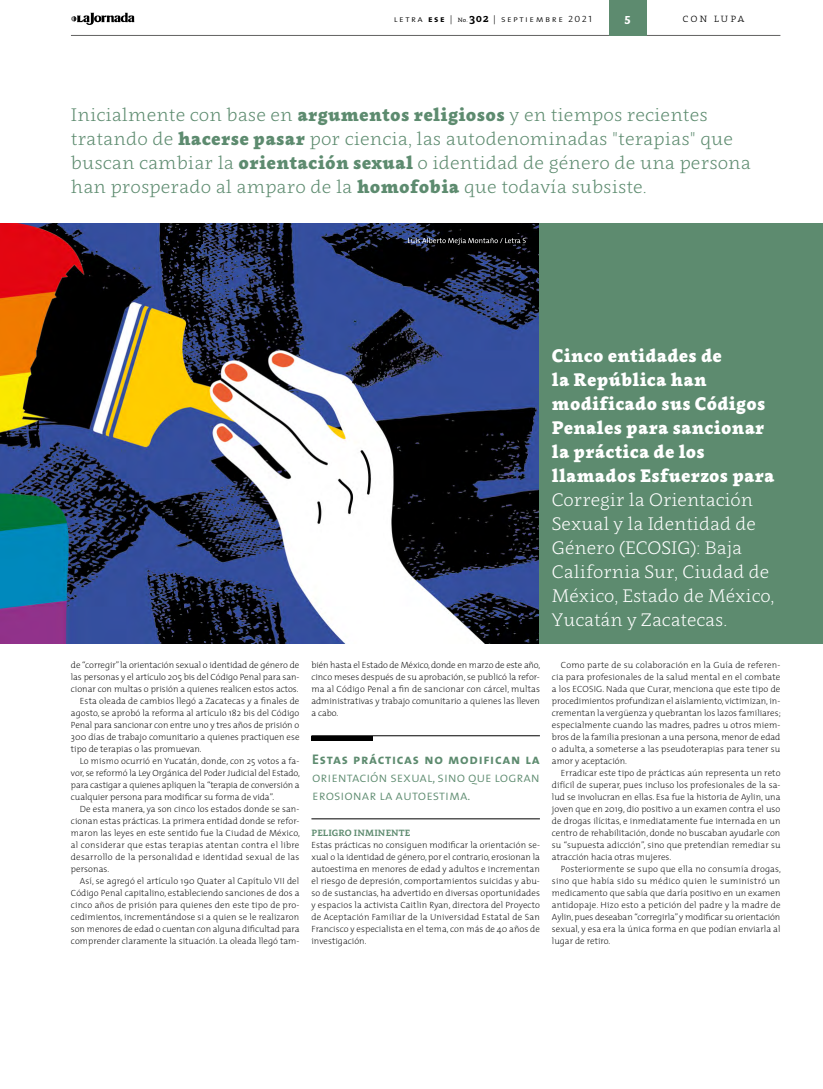
<style>
.page{position:relative;width:823px;height:1089px;background:#fff}
.page>*{position:absolute;margin:0;border:0;box-sizing:border-box;transform-origin:0 0}
.t1{font:300 18px/24px "Clavo";letter-spacing:.005em;color:#5d8b6f}
.t2{font:300 18px/24px "Clavo";color:#fff}
.t3{font:900 18px/24px "Clavo";letter-spacing:.02em;color:#fff}
.t4{font:14px/18px "The Mix Light Caps";letter-spacing:-.005em;color:#5d8b6f}
.t5{font:14px "The Mix Bold Caps";letter-spacing:.05em;color:#5d8b6f}
.t6{font:12px "The Serif Extra Light Caps";letter-spacing:.145em;color:#000}
.t7{font:800 12px "Clavo";color:#fff}
.t8{font:200 9px/12px "The Mix";letter-spacing:.005em;color:#000;text-align:justify}
.t9{font:200 9px "The Mix";letter-spacing:.03em;color:#000}
.t10{font:9px "The Mix Light Caps";letter-spacing:.15em;color:#000;scale:1.11 1}
.t11{font:700 9px "Clavo";letter-spacing:.01em;color:#5d8b6f}
.s1{font-family:"The Mix Bold Caps"}
.s2{font-family:"Clavo";font-size:6px}
.s3{font-family:"Clavo";font-weight:700;font-size:12px}
.s4{font-family:"The Mix";font-weight:300}
.s5{font-weight:900}
</style>
<div class="page">
<img style="left:0;top:223px;width:539px;height:420px">
<div style="left:539px;top:223px;width:283px;height:420px;background:#5d8b6f"></div>
<hr style="left:311px;top:735px;width:228px;height:1px;background:#000">
<hr style="left:311px;top:818px;width:228px;height:1px;background:#000">
<div style="left:311px;top:736px;width:61px;height:5px;background:#000"></div>
<hr style="left:71px;top:35px;width:709px;height:1px;background:#616160">
<svg style="left:71px;top:13px;width:63px;height:12px"></svg>
<div style="left:608px;top:0;width:38px;height:35px;background:#5d8b6f"></div>
<svg style="left:408px;top:238px;width:117px;height:7px"></svg>
<p class="t10" style="left:393px;top:12px;width:180px">letra <span class="s1">ese</span> | <span class="s2">No.</span> <span class="s3">302</span> <span class="s4">|</span> septiembre 2021</p>
<h3 class="t7" style="left:624px;top:9px;width:8px">5</h3>
<h3 class="t6" style="left:682px;top:8px;width:63px">con lupa</h3>
<p class="t1" style="left:71px;top:102px;width:681px">Inicialmente con base en <span class="s5">argumentos religiosos</span> y en tiempos recientes tratando de <span class="s5">hacerse pasar</span> por ciencia, las autodenominadas "terapias" que buscan cambiar la <span class="s5">orientación sexual</span> o identidad de género de una persona han prosperado al amparo de la <span class="s5">homofobia</span> que todavía subsiste.</p>
<h1 class="t3" style="left:551px;top:342px;width:224px">Cinco entidades de<br>la República han modificado sus Códigos<br>Penales para sancionar la práctica de los llamados Esfuerzos para</h1>
<h1 class="t2" style="left:551px;top:486px;width:224px">Corregir la Orientación<br>Sexual y la Identidad de<br>Género (ECOSIG): Baja<br>California Sur, Ciudad de<br>México, Estado de México,<br>Yucatán y Zacatecas.</h1>
<p class="t8" style="left:71px;top:658px;width:230px">de “corregir” la orientación sexual o identidad de género de</p>
<p class="t8" style="left:71px;top:670px;width:230px">las personas y el artículo 205 bis del Código Penal para san-</p>
<p class="t8" style="left:71px;top:682px;width:229px">cionar con multas o prisión a quienes realicen estos actos.</p>
<p class="t8" style="left:80px;top:694px;width:221px">Esta oleada de cambios llegó a Zacatecas y a finales de</p>
<p class="t8" style="left:71px;top:706px;width:230px">agosto, se aprobó la reforma al artículo 182 bis del Código</p>
<p class="t8" style="left:71px;top:718px;width:230px">Penal para sancionar con entre uno y tres años de prisión o</p>
<p class="t8" style="left:71px;top:730px;width:230px">300 días de trabajo comunitario a quienes practiquen ese</p>
<p class="t8" style="left:71px;top:742px;width:132px">tipo de terapias o las promuevan.</p>
<p class="t8" style="left:80px;top:754px;width:221px">Lo mismo ocurrió en Yucatán, donde, con 25 votos a fa-</p>
<p class="t8" style="left:71px;top:766px;width:230px">vor, se reformó la Ley Orgánica del Poder Judicial del Estado,</p>
<p class="t8" style="left:71px;top:778px;width:230px">para castigar a quienes apliquen la “terapia de conversión a</p>
<p class="t8" style="left:71px;top:790px;width:205px">cualquier persona para modificar su forma de vida”.</p>
<p class="t8" style="left:80px;top:802px;width:221px">De esta manera, ya son cinco los estados donde se san-</p>
<p class="t8" style="left:71px;top:814px;width:230px">cionan estas prácticas. La primera entidad donde se refor-</p>
<p class="t8" style="left:71px;top:826px;width:230px">maron las leyes en este sentido fue la Ciudad de México,</p>
<p class="t9" style="left:71px;top:837px;width:230px">al considerar que estas terapias atentan contra el libre</p>
<p class="t9" style="left:71px;top:849px;width:230px">desarrollo de la personalidad e identidad sexual de las</p>
<p class="t8" style="left:71px;top:862px;width:40px">personas.</p>
<p class="t8" style="left:80px;top:874px;width:221px">Así, se agregó el artículo 190 Quater al Capítulo VII del</p>
<p class="t8" style="left:71px;top:886px;width:230px">Código Penal capitalino, estableciendo sanciones de dos a</p>
<p class="t8" style="left:71px;top:898px;width:230px">cinco años de prisión para quienes den este tipo de pro-</p>
<p class="t8" style="left:71px;top:910px;width:230px">cedimientos, incrementándose si a quien se le realizaron</p>
<p class="t8" style="left:71px;top:922px;width:230px">son menores de edad o cuentan con alguna dificultad para</p>
<p class="t8" style="left:71px;top:934px;width:230px">comprender claramente la situación. La oleada llegó tam-</p>
<p class="t8" style="left:311px;top:658px;width:230px">bién hasta el Estado de México, donde en marzo de este año, cinco meses después de su aprobación, se publicó la refor&shy;ma al Código Penal a fin de sancionar con cárcel, multas administrativas y trabajo comunitario a quienes las lleven a cabo.</p>
<h2 class="t5" style="left:312px;top:751px;width:229px">Estas prácticas no modifican la</h2>
<h2 class="t4" style="left:312px;top:767px;width:229px">orientación sexual, sino que logran erosionar la autoestima.</h2>
<p class="t11" style="left:311px;top:826px;width:100px">PELIGRO INMINENTE</p>
<p class="t8" style="left:311px;top:838px;width:230px">Estas prácticas no consiguen modificar la orientación se&shy;xual o la identidad de género, por el contrario, erosionan la autoestima en menores de edad y adultos e incrementan el riesgo de depresión, comportamientos suicidas y abu&shy;so de sustancias, ha advertido en diversas oportunidades y espacios la activista Caitlin Ryan, directora del Proyecto de Aceptación Familiar de la Universidad Estatal de San Francisco y especialista en el tema, con más de 40 años de investigación.</p>
<p class="t8" style="left:551px;top:658px;width:230px;text-indent:9px">Como parte de su colaboración en la Guía de referen&shy;cia para profesionales de la salud mental en el combate a los ECOSIG. Nada que Curar, menciona que este tipo de procedimientos profundizan el aislamiento, victimizan, in&shy;crementan la vergüenza y quebrantan los lazos familiares; especialmente cuando las madres, padres u otros miem&shy;bros de la familia presionan a una persona, menor de edad o adulta, a someterse a las pseudoterapias para tener su amor y aceptación.</p>
<p class="t8" style="left:551px;top:766px;width:230px;text-indent:9px">Erradicar este tipo de prácticas aún representa un reto difícil de superar, pues incluso los profesionales de la sa&shy;lud se involucran en ellas. Esa fue la historia de Aylin, una joven que en 2019, dio positivo a un examen contra el uso de drogas ilícitas, e inmediatamente fue internada en un centro de rehabilitación, donde no buscaban ayudarle con su “supuesta adicción”, sino que pretendían remediar su atracción hacia otras mujeres.</p>
<p class="t8" style="left:551px;top:862px;width:230px;text-indent:9px">Posteriormente se supo que ella no consumía drogas, sino que había sido su médico quien le suministró un medicamento que sabía que daría positivo en un examen antidopaje. Hizo esto a petición del padre y la madre de Aylin, pues deseaban “corregirla” y modificar su orientación sexual, y esa era la única forma en que podían enviarla al lugar de retiro.</p>
</div>
